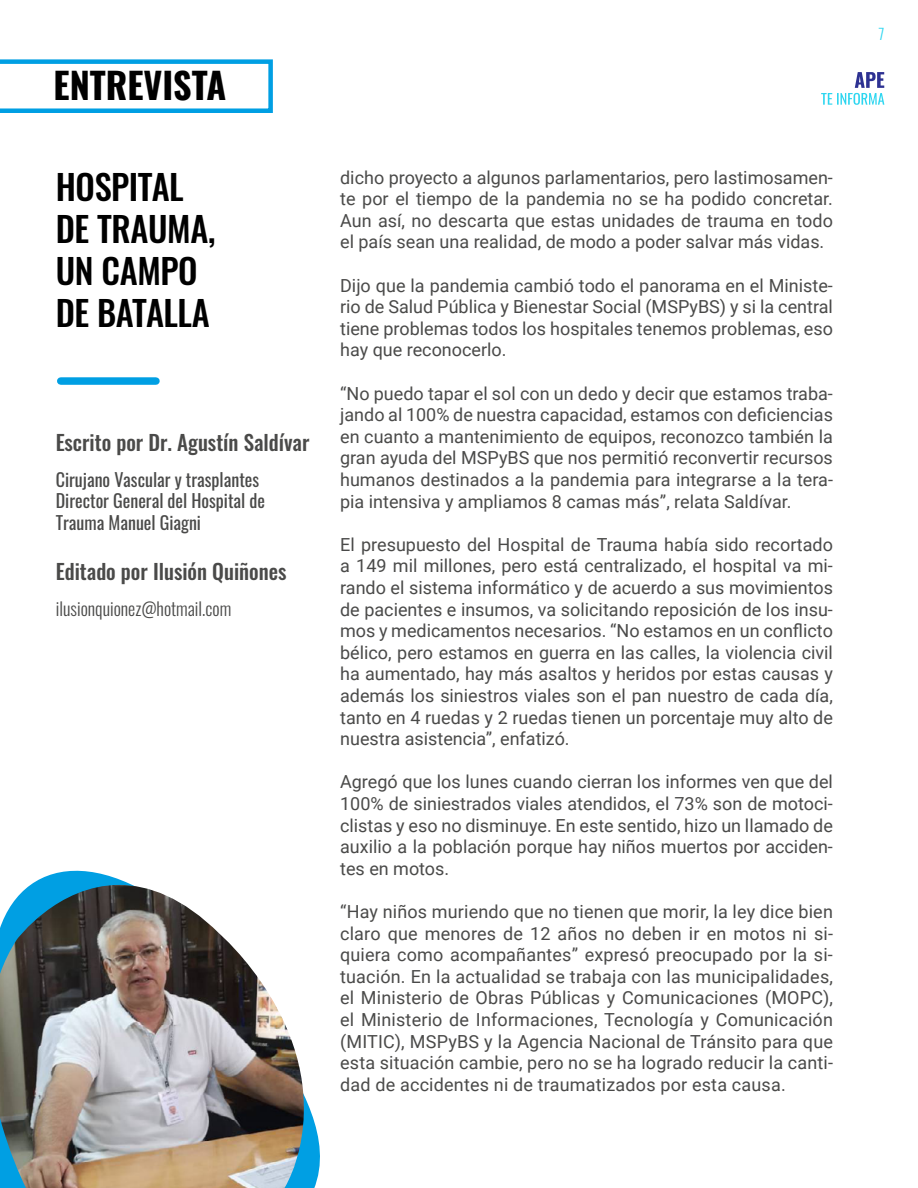
<style>
.page{position:relative;width:918px;height:1188px;background:#fff}
.page>*{position:absolute;margin:0;border:0;box-sizing:border-box;transform-origin:0 0}
.t1{font:700 36px "Oswald";color:#000}
.t2{font:500 34.5px/42px "Oswald";letter-spacing:-.01em;color:#000}
.t3{font:500 21px "Oswald";color:#4a4a49}
.t4{font:18px/21.6px "Roboto";color:#4a4a49;text-align:justify}
.t5{font:18px/21.6px "Oswald";color:#4a4a49}
.t6{font:300 18px "Oswald";color:#4a4a49}
.t7{font:300 15px "Oswald";color:#2dd6f0}
</style>
<div class="page">
<svg style="left:821px;top:72px;width:63px;height:33px"></svg>
<svg style="left:0;top:59px;width:273px;height:54px"></svg>
<div style="left:61px;top:377px;width:95px;height:8px;background:#009fe3"></div>
<svg style="left:30px;top:870px;width:290px;height:318px"></svg>
<img style="left:0;top:885px;width:306px;height:303px">
<h1 class="t1" style="left:54px;top:54px;width:174px">ENTREVISTA</h1>
<h2 class="t2" style="left:56px;top:162px;width:161px">HOSPITAL<br>DE TRAUMA,<br>UN CAMPO<br>DE BATALLA</h2>
<p class="t3" style="left:56px;top:423px;width:255px">Escrito por Dr. Agustín Saldívar</p>
<p class="t5" style="left:56px;top:467px;width:211px">Cirujano Vascular y trasplantes<br>Director General del Hospital de<br>Trauma Manuel Giagni</p>
<p class="t3" style="left:56px;top:553px;width:232px">Editado por Ilusión Quiñones</p>
<p class="t6" style="left:56px;top:593px;width:177px">ilusionquionez@hotmail.com</p>
<p class="t4" style="left:340px;top:166px;width:494px">dicho proyecto a algunos parlamentarios, pero lastimosamen&shy;te por el tiempo de la pandemia no se ha podido concretar.<br>Aun así, no descarta que estas unidades de trauma en todo el país sean una realidad, de modo a poder salvar más vidas.</p>
<p class="t4" style="left:340px;top:274px;width:494px">Dijo que la pandemia cambió todo el panorama en el Ministe&shy;rio de Salud Pública y Bienestar Social (MSPyBS) y si la central tiene problemas todos los hospitales tenemos problemas, eso hay que reconocerlo.</p>
<p class="t4" style="left:340px;top:382px;width:494px">“No puedo tapar el sol con un dedo y decir que estamos traba&shy;jando al 100% de nuestra capacidad, estamos con deficiencias en cuanto a mantenimiento de equipos, reconozco también la gran ayuda del MSPyBS que nos permitió reconvertir recursos humanos destinados a la pandemia para integrarse a la tera&shy;pia intensiva y ampliamos 8 camas más”, relata Saldívar.</p>
<p class="t4" style="left:340px;top:533px;width:494px">El presupuesto del Hospital de Trauma había sido recortado a 149 mil millones, pero está centralizado, el hospital va mi&shy;rando el sistema informático y de acuerdo a sus movimientos de pacientes e insumos, va solicitando reposición de los insu&shy;mos y medicamentos necesarios. “No estamos en un conflicto bélico, pero estamos en guerra en las calles, la violencia civil ha aumentado, hay más asaltos y heridos por estas causas y además los siniestros viales son el pan nuestro de cada día, tanto en 4 ruedas y 2 ruedas tienen un porcentaje muy alto de nuestra asistencia”, enfatizó.</p>
<p class="t4" style="left:340px;top:771px;width:494px">Agregó que los lunes cuando cierran los informes ven que del 100% de siniestrados viales atendidos, el 73% son de motoci&shy;clistas y eso no disminuye. En este sentido, hizo un llamado de auxilio a la población porque hay niños muertos por acciden&shy;tes en motos.</p>
<p class="t4" style="left:340px;top:900px;width:494px">“Hay niños muriendo que no tienen que morir, la ley dice bien claro que menores de 12 años no deben ir en motos ni si&shy;quiera como acompañantes” expresó preocupado por la si&shy;tuación. En la actualidad se trabaja con las municipalidades, el Ministerio de Obras Públicas y Comunicaciones (MOPC), el Ministerio de Informaciones, Tecnología y Comunicación (MITIC), MSPyBS y la Agencia Nacional de Tránsito para que esta situación cambie, pero no se ha logrado reducir la canti&shy;dad de accidentes ni de traumatizados por esta causa.</p>
<p class="t7" style="left:878px;top:21px;width:8px">7</p>
</div>
